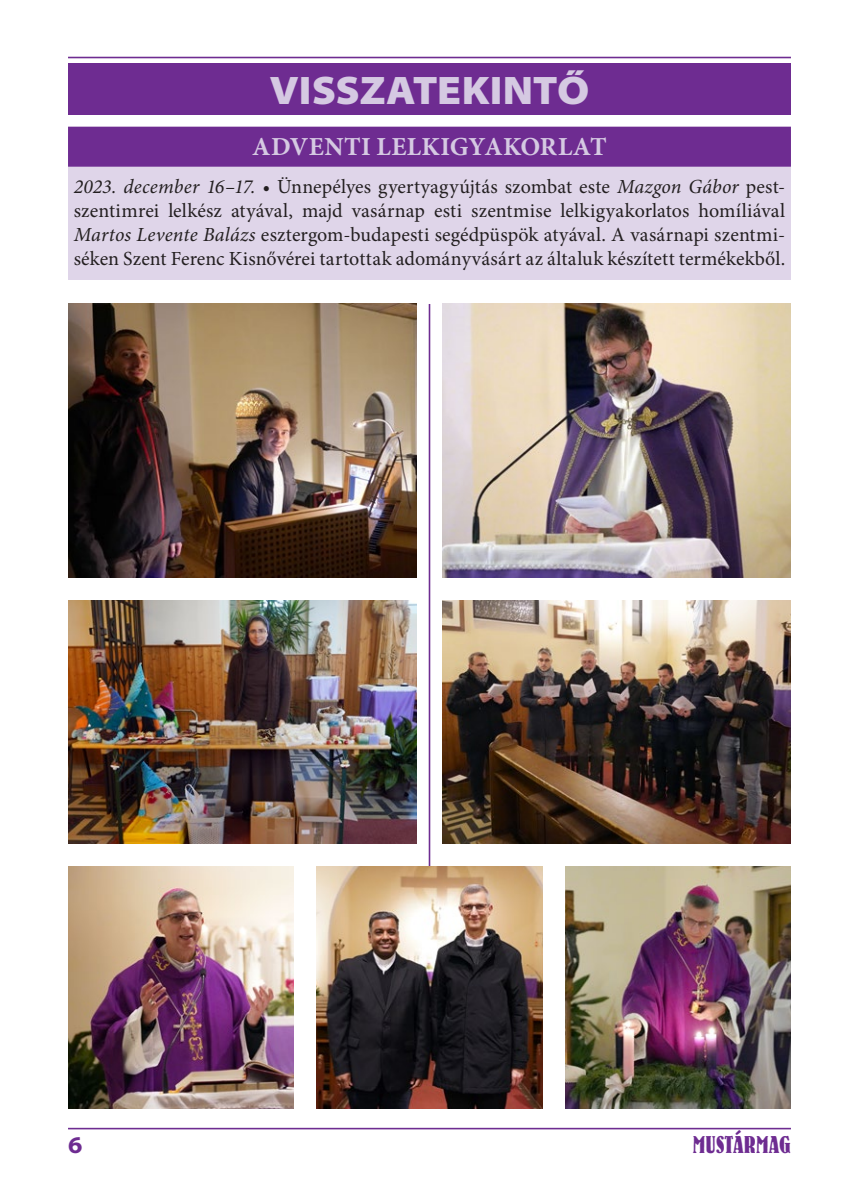
<style>
.page{position:relative;width:842px;height:1191px;background:#fff}
.page>*{position:absolute;margin:0;border:0;box-sizing:border-box;transform-origin:0 0}
.t1{font:900 semi-expanded 40px "Myriad Pro";letter-spacing:-.005em;color:#d5c9e2}
.táborcím{font:700 26px "Minion Pro";letter-spacing:.015em;color:#d5c9e2}
.t2{font:24px "H Bernhard Condensed Bold";letter-spacing:.005em;color:#6e2c91}
.t3{font:700 semi-expanded 24px "Myriad Pro";color:#6e2c91}
.kenyér{font:20px/24px "Minion Pro";letter-spacing:.01em;color:#231f20;text-align:justify}
.s1{font-style:italic}
</style>
<div class="page">
<hr style="left:68px;top:1127px;width:723px;height:2px;background:#6e2c91">
<hr style="left:68px;top:57px;width:723px;height:1px;background:#6e2c91">
<div style="left:68px;top:63px;width:723px;height:51px;background:#6e2c91"></div>
<hr style="left:429px;top:304px;width:1px;height:804px;background:#6e2c91">
<img style="left:68px;top:304px;width:349px;height:274px">
<img style="left:442px;top:304px;width:349px;height:274px">
<img style="left:442px;top:600px;width:349px;height:243px">
<img style="left:68px;top:600px;width:349px;height:243px">
<img style="left:68px;top:866px;width:226px;height:242px">
<img style="left:317px;top:866px;width:225px;height:242px">
<img style="left:565px;top:866px;width:226px;height:242px">
<div style="left:68px;top:136px;width:723px;height:143px;background:#dfd5e9"></div>
<div style="left:68px;top:127px;width:723px;height:40px;background:#6e2c91"></div>
<p class="t1" style="left:269px;top:63px;width:321px">VISSZATEKINTŐ</p>
<p class="táborcím" style="left:252px;top:128px;width:356px">ADVENTI LELKIGYAKORLAT</p>
<p class="kenyér" style="left:74px;top:175px;width:713px"><span class="s1">2023. december 16–17. •</span> Ünnepélyes gyertyagyújtás szombat este <span class="s1">Mazgon Gábor</span> pest&shy;szentimrei lelkész atyával, majd vasárnap esti szentmise lelkigyakorlatos homíliával <span class="s1">Martos Levente Balázs</span> esztergom-budapesti segédpüspök atyával. A vasárnapi szentmi&shy;séken Szent Ferenc Kisnővérei tartottak adományvásárt az általuk készített termékekből.</p>
<p class="t3" style="left:68px;top:1128px;width:16px">6</p>
<p class="t2" style="left:693px;top:1127px;width:100px">MUSTÁRMAG</p>
</div>
